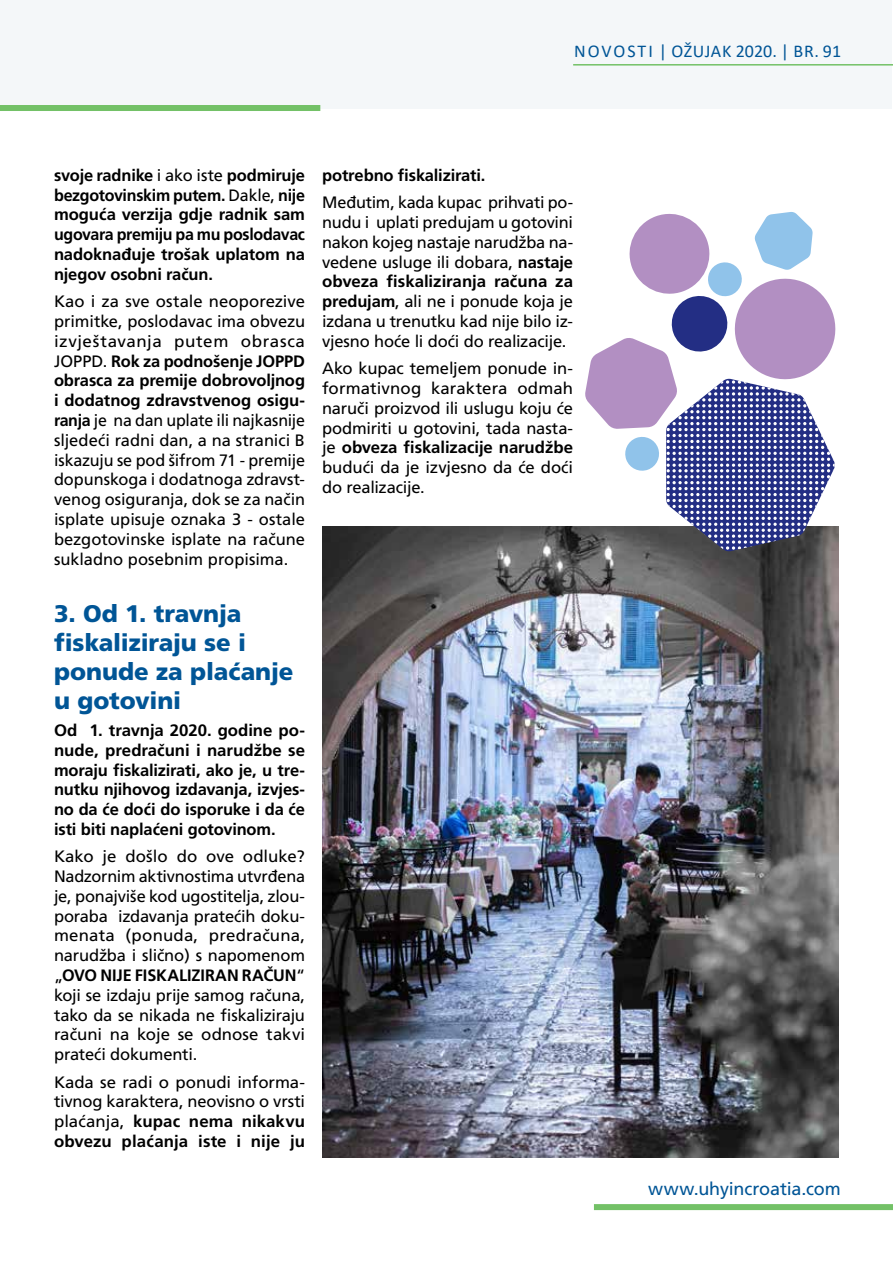
<style>
.page{position:relative;width:893px;height:1263px;background:#fff}
.page>*{position:absolute;margin:0;border:0;box-sizing:border-box;transform-origin:0 0}
.t1{font:900 24px/28.8px "Frutiger LT Std";letter-spacing:-.005em;color:#005596}
.t2{font:18px "Calibri";letter-spacing:.04em;color:#005596}
.t3{font:18px "Frutiger CE";letter-spacing:-.01em;color:#005596}
.t4{font:16.5px/19.8px "Frutiger CE";letter-spacing:-.01em;color:#000;text-align:justify}
.t5{font:700 16.5px/19.8px "Frutiger CE";letter-spacing:-.01em;color:#000;text-align:justify}
.s1{font-weight:400}
.s2{font-weight:700}
</style>
<div class="page">
<div style="left:0;top:0;width:891px;height:108px;background:#f4f7f9"></div>
<div style="left:0;top:105px;width:320px;height:6px;background:#73c167"></div>
<hr style="left:573px;top:64px;width:320px;height:2px;background:#73c167">
<div style="left:594px;top:1204px;width:299px;height:6px;background:#73c167"></div>
<img style="left:322px;top:527px;width:517px;height:631px">
<svg style="left:585px;top:212px;width:250px;height:339px"></svg>
<p class="t2" style="left:574px;top:39px;width:269px">NOVOSTI | OŽUJAK 2020. | BR. 91</p>
<p class="t5" style="left:54px;top:165px;width:253px">svoje radnike <span class="s1">i ako iste</span> podmiruje bezgotovinskim putem. <span class="s1">Dakle,</span> nije moguća verzija gdje radnik sam ugovara premiju pa mu poslodavac nadoknađuje trošak uplatom na njegov osobni račun.</p>
<p class="t4" style="left:54px;top:291px;width:253px">Kao i za sve ostale neoporezive primitke, poslodavac ima obvezu izvještavanja putem obrasca JOPPD. <span class="s2">Rok za podnošenje JOPPD obrasca za premije dobrovoljnog i dodatnog zdravstvenog osigu&shy;ranja</span> je na dan uplate ili najkasnije sljedeći radni dan, a na stranici B iskazuju se pod šifrom 71 - premije dopunskoga i dodatnoga zdravst&shy;venog osiguranja, dok se za način isplate upisuje oznaka 3 - ostale bezgotovinske isplate na račune sukladno posebnim propisima.</p>
<h1 class="t1" style="left:54px;top:599px;width:241px">3. Od 1. travnja fiskaliziraju se i ponude za plaćanje u gotovini</h1>
<p class="t5" style="left:54px;top:720px;width:253px">Od 1. travnja 2020. godine po&shy;nude, predračuni i narudžbe se moraju fiskalizirati, ako je, u tre&shy;nutku njihovog izdavanja, izvjes&shy;no da će doći do isporuke i da će isti biti naplaćeni gotovinom.</p>
<p class="t4" style="left:54px;top:846px;width:253px">Kako je došlo do ove odluke?<br>Nadzornim aktivnostima utvrđena je, ponajviše kod ugostitelja, zlou&shy;poraba izdavanja pratećih doku&shy;menata (ponuda, predračuna, narudžba i slično) s napomenom „<span class="s2">OVO NIJE FISKALIZIRAN RAČUN</span>“ koji se izdaju prije samog računa, tako da se nikada ne fiskaliziraju računi na koje se odnose takvi prateći dokumenti.</p>
<p class="t4" style="left:54px;top:1072px;width:253px">Kada se radi o ponudi informa&shy;tivnog karaktera, neovisno o vrsti plaćanja, <span class="s2">kupac nema nikakvu obvezu plaćanja iste i nije ju</span></p>
<p class="t5" style="left:322px;top:165px;width:165px">potrebno fiskalizirati.</p>
<p class="t4" style="left:322px;top:192px;width:253px">Međutim, kada kupac prihvati po&shy;nudu i uplati predujam u gotovini nakon kojeg nastaje narudžba na&shy;vedene usluge ili dobara, <span class="s2">nastaje obveza fiskaliziranja računa za predujam</span>, ali ne i ponude koja je izdana u trenutku kad nije bilo iz&shy;vjesno hoće li doći do realizacije.</p>
<p class="t4" style="left:322px;top:358px;width:253px">Ako kupac temeljem ponude in&shy;formativnog karaktera odmah naruči proizvod ili uslugu koju će podmiriti u gotovini, tada nasta&shy;je <span class="s2">obveza fiskalizacije narudžbe </span>budući da je izvjesno da će doći do realizacije.</p>
<p class="t3" style="left:648px;top:1178px;width:194px">www.uhyincroatia.com</p>
</div>
